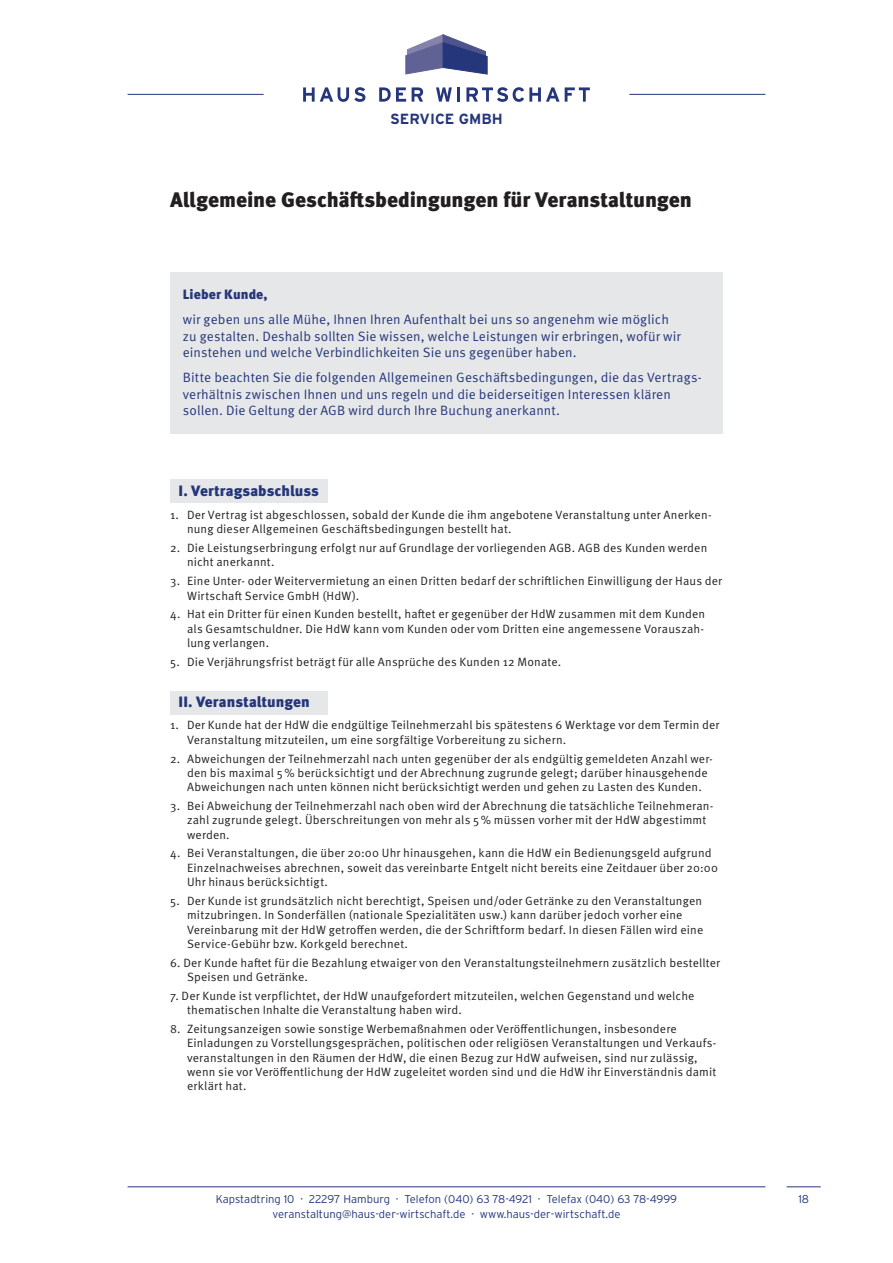
<style>
.page{position:relative;width:893px;height:1263px;background:#fff}
.page>*{position:absolute;margin:0;border:0;box-sizing:border-box;transform-origin:0 0}
.t1{font:900 21px "Meta OT";letter-spacing:-.005em;color:#231f20}
.t2{font:900 15px "Meta OT";color:#25377a}
.t3{font:700 14.7px "Interstate";color:#25377a}
.t4{font:13.5px/16.5px "Meta OT Norm";letter-spacing:.005em;color:#25377a}
.t5{font:12px/14.4px "Meta OT Norm";letter-spacing:.01em;color:#231f20}
.t6{font:300 11.25px/14.2px "Interstate";color:#25377a;text-align:center}
.s1{font-family:"Meta OT";font-weight:900}
</style>
<div class="page">
<hr style="left:128px;top:1186px;width:637px;height:1px;background:#25377a">
<svg style="left:303px;top:87px;width:62px;height:15px"></svg>
<svg style="left:379px;top:87px;width:27px;height:15px"></svg>
<svg style="left:412px;top:87px;width:11px;height:15px"></svg>
<svg style="left:436px;top:87px;width:16px;height:15px"></svg>
<hr style="left:457px;top:87px;width:3px;height:15px;background:#25377a">
<svg style="left:466px;top:87px;width:124px;height:15px"></svg>
<svg style="left:406px;top:34px;width:81px;height:40px"></svg>
<hr style="left:128px;top:94px;width:136px;height:1px;background:#25377a">
<hr style="left:629px;top:94px;width:136px;height:1px;background:#25377a">
<hr style="left:787px;top:1186px;width:34px;height:1px;background:#25377a">
<div style="left:170px;top:479px;width:158px;height:24px;background:#e6e7e9"></div>
<div style="left:170px;top:272px;width:553px;height:162px;background:#e6e7e9"></div>
<div style="left:170px;top:691px;width:158px;height:23px;background:#e6e7e9"></div>
<p class="t3" style="left:390px;top:109px;width:114px">SERVICE GMBH</p>
<p class="t1" style="left:170px;top:187px;width:523px">Allgemeine Geschäftsbedingungen für Veranstaltungen</p>
<p class="t4" style="left:183px;top:282px;width:488px;line-height:25px"><span class="s1">Lieber Kunde,<br></span>wir geben uns alle Mühe, Ihnen Ihren Aufenthalt bei uns so angenehm wie möglich</p>
<p class="t4" style="left:183px;top:328px;width:499px">zu gestalten. Deshalb sollten Sie wissen, welche Leistungen wir erbringen, wofür wir einstehen und welche Verbindlichkeiten Sie uns gegenüber haben.</p>
<p class="t4" style="left:183px;top:370px;width:519px">Bitte beachten Sie die folgenden Allgemeinen Geschäftsbedingungen, die das Vertrags&shy;verhältnis zwischen Ihnen und uns regeln und die beiderseitigen Interessen klären sollen. Die Geltung der AGB wird durch Ihre Buchung anerkannt.</p>
<p class="t2" style="left:179px;top:482px;width:142px">I. Vertragsabschluss</p>
<p class="t5" style="left:187px;top:508px;width:526px;text-indent:-17px">1. Der Vertrag ist abgeschlossen, sobald der Kunde die ihm angebotene Veranstaltung unter Anerken&shy;nung dieser Allgemeinen Geschäftsbedingungen bestellt hat.</p>
<p class="t5" style="left:187px;top:541px;width:522px;text-indent:-17px">2. Die Leistungserbringung erfolgt nur auf Grundlage der vorliegenden AGB. AGB des Kunden werden nicht anerkannt.</p>
<p class="t5" style="left:187px;top:574px;width:537px;text-indent:-17px">3. Eine Unter- oder Weitervermietung an einen Dritten bedarf der schriftlichen Einwilligung der Haus der<br>Wirtschaft Service GmbH (HdW).</p>
<p class="t5" style="left:187px;top:607px;width:520px;text-align:justify;text-indent:-17px">4. Hat ein Dritter für einen Kunden bestellt, haftet er gegenüber der HdW zusammen mit dem Kunden als Gesamtschuldner. Die HdW kann vom Kunden oder vom Dritten eine angemessene Vorauszah&shy;lung verlangen.</p>
<p class="t5" style="left:170px;top:654px;width:393px">5. Die Verjährungsfrist beträgt für alle Ansprüche des Kunden 12 Monate.</p>
<p class="t2" style="left:179px;top:692px;width:133px">II. Veranstaltungen</p>
<p class="t5" style="left:187px;top:718px;width:534px;text-indent:-17px">1. Der Kunde hat der HdW die endgültige Teilnehmerzahl bis spätestens 6 Werktage vor dem Termin der<br>Veranstaltung mitzuteilen, um eine sorgfältige Vorbereitung zu sichern.</p>
<p class="t5" style="left:187px;top:751px;width:527px;text-indent:-17px">2. Abweichungen der Teilnehmerzahl nach unten gegenüber der als endgültig gemeldeten Anzahl wer&shy;den bis maximal 5% berücksichtigt und der Abrechnung zugrunde gelegt; darüber hinausgehende<br>Abweichungen nach unten können nicht berücksichtigt werden und gehen zu Lasten des Kunden.</p>
<p class="t5" style="left:187px;top:799px;width:528px;text-indent:-17px">3. Bei Abweichung der Teilnehmerzahl nach oben wird der Abrechnung die tatsächliche Teilnehmeran&shy;zahl zugrunde gelegt. Überschreitungen von mehr als 5% müssen vorher mit der HdW abgestimmt werden.</p>
<p class="t5" style="left:187px;top:846px;width:533px;text-indent:-17px">4. Bei Veranstaltungen, die über 20:00 Uhr hinausgehen, kann die HdW ein Bedienungsgeld aufgrund<br>Einzelnachweises abrechnen, soweit das vereinbarte Entgelt nicht bereits eine Zeitdauer über 20:00<br>Uhr hinaus berücksichtigt.</p>
<p class="t5" style="left:187px;top:894px;width:518px;text-indent:-17px">5. Der Kunde ist grundsätzlich nicht berechtigt, Speisen und/oder Getränke zu den Veranstaltungen mitzubringen. In Sonderfällen (nationale Spezialitäten usw.) kann darüber jedoch vorher eine Vereinbarung mit der HdW getroffen werden, die der Schriftform bedarf. In diesen Fällen wird eine Service-Gebühr bzw. Korkgeld berechnet.</p>
<p class="t5" style="left:187px;top:956px;width:535px;text-indent:-17px">6. Der Kunde haftet für die Bezahlung etwaiger von den Veranstaltungsteilnehmern zusätzlich bestellter<br>Speisen und Getränke.</p>
<p class="t5" style="left:187px;top:989px;width:509px;text-indent:-17px">7. Der Kunde ist verpflichtet, der HdW unaufgefordert mitzuteilen, welchen Gegenstand und welche thematischen Inhalte die Veranstaltung haben wird.</p>
<p class="t5" style="left:187px;top:1022px;width:531px;text-indent:-17px">8. Zeitungsanzeigen sowie sonstige Werbemaßnahmen oder Veröffentlichungen, insbesondere Einladungen zu Vorstellungsgesprächen, politischen oder religiösen Veranstaltungen und Verkaufs&shy;veranstaltungen in den Räumen der HdW, die einen Bezug zur HdW aufweisen, sind nur zulässig, wenn sie vor Veröffentlichung der HdW zugeleitet worden sind und die HdW ihr Einverständnis damit erklärt hat.</p>
<p class="t6" style="left:216px;top:1192px;width:463px">Kapstadtring 10 · 22297 Hamburg · Telefon (040) 63 78-4921 · Telefax (040) 63 78-4999 veranstaltung@haus-der-wirtschaft.de · www.haus-der-wirtschaft.de</p>
<p class="t6" style="left:798px;top:1192px;width:12px">18</p>
</div>
